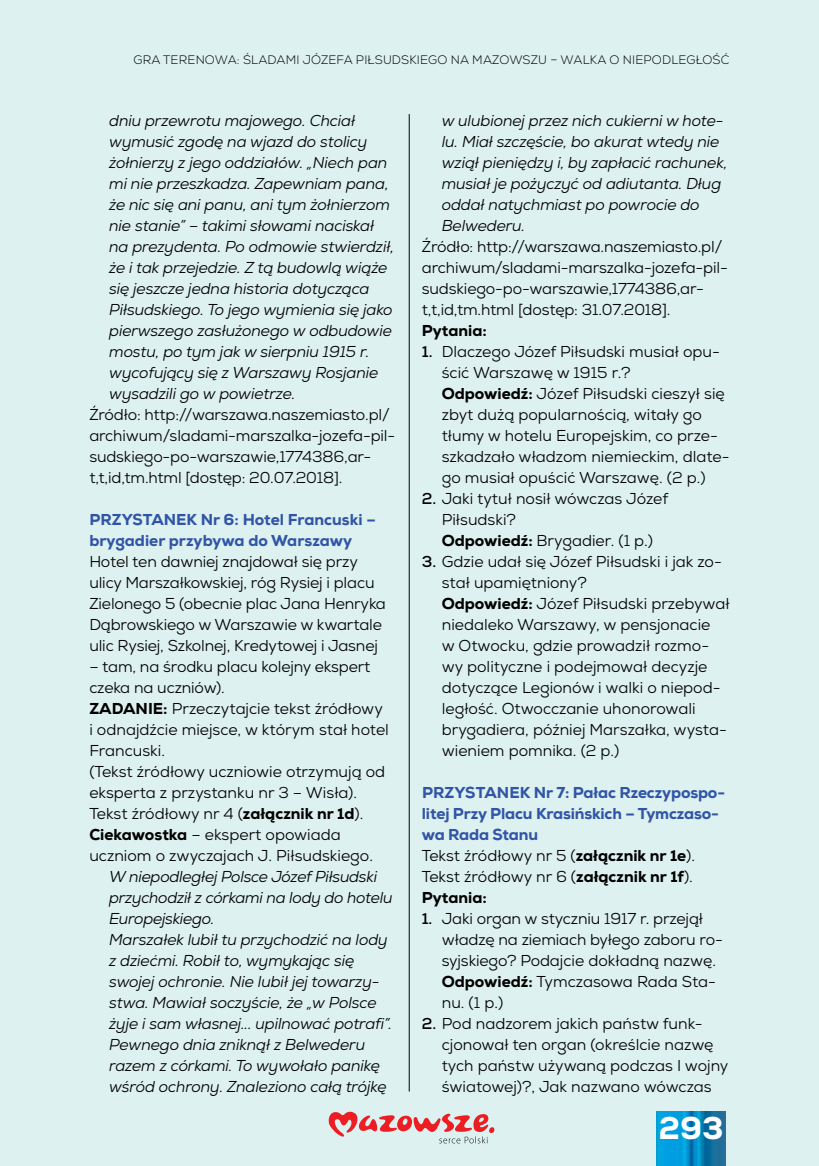
<style>
.page{position:relative;width:819px;height:1166px;background:#ddf1f0}
.page>*{position:absolute;margin:0;border:0;box-sizing:border-box;transform-origin:0 0}
.t1{font:800 31.5px "Nexa";color:#fff}
.t2{font:15.75px/21px "Nexa";letter-spacing:-.005em;color:#000}
.t3{font:italic 15.75px/21px "Nexa";letter-spacing:-.01em;color:#000}
.t4{font:800 15.75px/21px "Nexa";letter-spacing:-.01em;color:#3155a6}
.t5{font:800 15.75px "Nexa";color:#000}
.t6{font:300 12.25px "Nexa";letter-spacing:.015em;color:#000}
.s1{font-weight:800}
.s2{font-weight:700}
.s3{font-weight:400;color:#000}
.s4{color:#000}
</style>
<div class="page">
<hr style="left:409px;top:114px;width:1px;height:977px;background:#000">
<img style="left:656px;top:1111px;width:69px;height:55px">
<svg style="left:329px;top:1112px;width:165px;height:31px"></svg>
<p class="t6" style="left:133px;top:52px;width:597px">GRA TERENOWA: ŚLADAMI JÓZEFA PIŁSUDSKIEGO NA MAZOWSZU – WALKA O NIEPODLEGŁOŚĆ</p>
<p class="t3" style="left:109px;top:110px;width:286px">dniu przewrotu majowego. Chciał wymusić zgodę na wjazd do stolicy żołnierzy z jego oddziałów. „Niech pan mi nie przeszkadza. Zapewniam pana, że nic się ani panu, ani tym żołnierzom nie stanie” – takimi słowami naciskał na prezydenta. Po odmowie stwierdził, że i tak przejedzie. Z tą budowlą wiąże się jeszcze jedna historia dotycząca Piłsudskiego. To jego wymienia się jako pierwszego zasłużonego w odbudowie mostu, po tym jak w sierpniu 1915 r. wycofujący się z Warszawy Rosjanie wysadzili go w powietrze.</p>
<p class="t2" style="left:89px;top:404px;width:307px">Źródło: http://warszawa.naszemiasto.pl/ archiwum/sladami-marszalka-jozefa-pil&shy;sudskiego-po-warszawie,1774386,ar&shy;t,t,id,tm.html [dostęp: 20.07.2018].</p>
<p class="t4" style="left:89px;top:509px;width:288px">PRZYSTANEK Nr 6: Hotel Francuski – brygadier przybywa do Warszawy</p>
<p class="t2" style="left:89px;top:551px;width:298px">Hotel ten dawniej znajdował się przy ulicy Marszałkowskiej, róg Rysiej i placu Zielonego 5 (obecnie plac Jana Henryka Dąbrowskiego w Warszawie w kwartale ulic Rysiej, Szkolnej, Kredytowej i Jasnej</p>
<p class="t2" style="left:89px;top:656px;width:301px">– tam, na środku placu kolejny ekspert czeka na uczniów).<br><span class="s1">ZADANIE:</span> Przeczytajcie tekst źródłowy i odnajdźcie miejsce, w którym stał hotel Francuski.<br>(Tekst źródłowy uczniowie otrzymują od eksperta z przystanku nr 3 – Wisła).<br>Tekst źródłowy nr 4 (<span class="s1">załącznik nr 1d</span>).<br><span class="s1">Ciekawostka</span> – ekspert opowiada uczniom o zwyczajach J. Piłsudskiego.</p>
<p class="t3" style="left:109px;top:866px;width:285px">W niepodległej Polsce Józef Piłsudski przychodził z córkami na lody do hotelu Europejskiego.<br>Marszałek lubił tu przychodzić na lody z dziećmi. Robił to, wymykając się swojej ochronie. Nie lubił jej towarzy&shy;stwa. Mawiał soczyście, że „w Polsce żyje i sam własnej... upilnować potrafi”.<br>Pewnego dnia zniknął z Belwederu razem z córkami. To wywołało panikę wśród ochrony. Znaleziono całą trójkę</p>
<p class="t3" style="left:441px;top:110px;width:287px">w ulubionej przez nich cukierni w hote&shy;lu. Miał szczęście, bo akurat wtedy nie wziął pieniędzy i, by zapłacić rachunek, musiał je pożyczyć od adiutanta. Dług oddał natychmiast po powrocie do Belwederu.</p>
<p class="t2" style="left:422px;top:236px;width:307px">Źródło: http://warszawa.naszemiasto.pl/ archiwum/sladami-marszalka-jozefa-pil&shy;sudskiego-po-warszawie,1774386,ar&shy;t,t,id,tm.html [dostęp: 31.07.2018].</p>
<p class="t5" style="left:422px;top:320px;width:67px">Pytania:</p>
<p class="t2" style="left:441px;top:341px;width:289px;text-indent:-20px"><span class="s2">1.</span> Dlaczego Józef Piłsudski musiał opu&shy;ścić Warszawę w 1915 r.?<br><span class="s1">Odpowiedź:</span> Józef Piłsudski cieszył się zbyt dużą popularnością, witały go tłumy w hotelu Europejskim, co prze&shy;szkadzało władzom niemieckim, dlate&shy;go musiał opuścić Warszawę. (2 p.)</p>
<p class="t2" style="left:441px;top:488px;width:228px;text-indent:-20px"><span class="s2">2.</span> Jaki tytuł nosił wówczas Józef<br>Piłsudski?<br><span class="s1">Odpowiedź:</span> Brygadier. (1 p.)</p>
<p class="t2" style="left:441px;top:551px;width:289px;text-indent:-20px"><span class="s2">3.</span> Gdzie udał się Józef Piłsudski i jak zo&shy;stał upamiętniony?<br><span class="s1">Odpowiedź:</span> Józef Piłsudski przebywał niedaleko Warszawy, w pensjonacie<br>w Otwocku, gdzie prowadził rozmo&shy;wy polityczne i podejmował decyzje dotyczące Legionów i walki o niepod&shy;ległość. Otwocczanie uhonorowali brygadiera, później Marszałka, wysta&shy;wieniem pomnika. (2 p.)</p>
<p class="t4" style="left:422px;top:782px;width:305px">PRZYSTANEK Nr 7: Pałac Rzeczypospo&shy;litej Przy Placu Krasińskich – Tymczaso&shy;wa Rada Stanu<br><span class="s3">Tekst źródłowy nr 5 (</span><span class="s4">załącznik nr 1e</span><span class="s3">).<br>Tekst źródłowy nr 6 (</span><span class="s4">załącznik nr 1f</span><span class="s3">).<br></span><span class="s4">Pytania:</span></p>
<p class="t2" style="left:441px;top:908px;width:282px;text-indent:-20px"><span class="s2">1.</span> Jaki organ w styczniu 1917 r. przejął władzę na ziemiach byłego zaboru ro&shy;syjskiego? Podajcie dokładną nazwę.<br><span class="s1">Odpowiedź:</span> Tymczasowa Rada Sta&shy;nu. (1 p.)</p>
<p class="t2" style="left:441px;top:1013px;width:288px;text-indent:-20px"><span class="s2">2.</span> Pod nadzorem jakich państw funk&shy;cjonował ten organ (określcie nazwę tych państw używaną podczas I wojny światowej)?, Jak nazwano wówczas</p>
<h1 class="t1" style="left:658px;top:1108px;width:66px">293</h1>
</div>
